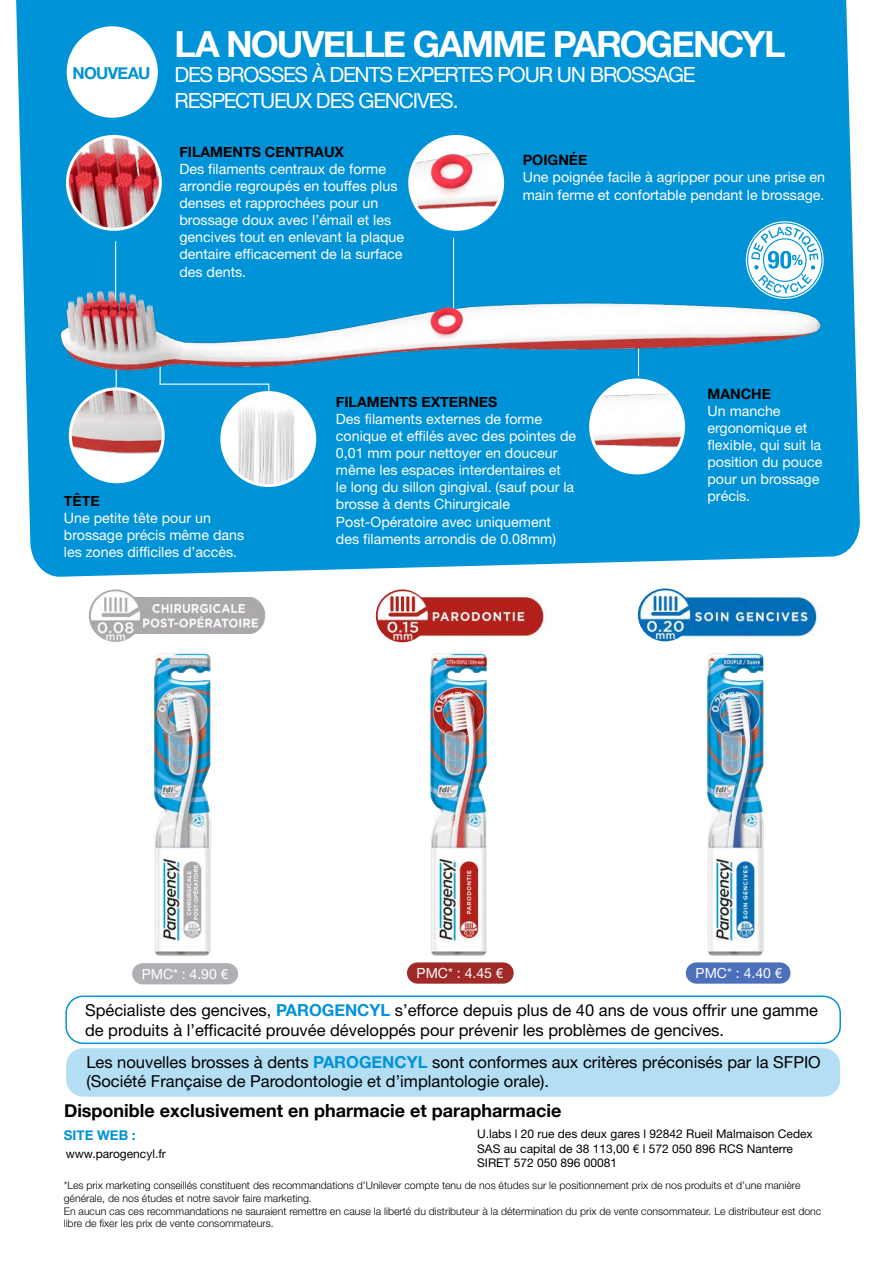
<style>
.page{position:relative;width:893px;height:1263px;background:#fff}
.page>*{position:absolute;margin:0;border:0;box-sizing:border-box;transform-origin:0 0}
.t1{font:700 36px "Helvetica Neue";letter-spacing:-.05em;color:#fff}
.t2{font:21px/25.2px "Helvetica Neue";letter-spacing:-.055em;color:#fff}
.t3{font:700 18px "Helvetica Neue";color:#000}
.t4{font:16.5px/19.8px "Helvetica Neue";color:#000}
.t5{font:700 16.5px "Helvetica Neue";letter-spacing:-.04em;color:#0093d8}
.t6{font:14.25px/17.1px "Helvetica Neue";color:#fff}
.t7{font:700 14.25px "Helvetica Neue";color:#000}
.t8{font:13.95px "Helvetica Neue";color:#fff}
.t9{font:700 13.5px "Helvetica Neue";color:#0093d8}
.t10{font:12px/14.4px "Helvetica Neue";color:#000}
.t11{font:300 10.5px/12.6px "Helvetica Neue LT Std";color:#000}
.s1{font-weight:700;color:#0093d8}
</style>
<div class="page">
<div style="left:16px;top:0;width:844px;height:577px;background:#0093d8"></div>
<hr style="left:115px;top:241px;width:1px;height:62px;background:#fff">
<hr style="left:160px;top:384px;width:109px;height:1px;background:#fff">
<hr style="left:453px;top:238px;width:1px;height:78px;background:#fff">
<img style="left:70px;top:389px;width:93px;height:93px;border-radius:46px">
<div style="left:69px;top:387px;width:96px;height:96px;border:3px solid #fff;border-radius:50%"></div>
<img style="left:410px;top:136px;width:93px;height:93px;border-radius:46px">
<div style="left:408px;top:135px;width:96px;height:96px;border:3px solid #fff;border-radius:50%"></div>
<img style="left:591px;top:380px;width:93px;height:93px;border-radius:46px">
<div style="left:589px;top:378px;width:96px;height:96px;border:3px solid #fff;border-radius:50%"></div>
<img style="left:67px;top:136px;width:93px;height:93px;border-radius:46px">
<div style="left:66px;top:135px;width:96px;height:96px;border:3px solid #fff;border-radius:50%"></div>
<div style="left:222px;top:393px;width:93px;height:92px;background:#fff;border-radius:50%"></div>
<img style="left:223px;top:401px;width:77px;height:84px">
<div style="left:220px;top:391px;width:96px;height:96px;border:3px solid #fff;border-radius:50%"></div>
<div style="left:65px;top:995px;width:776px;height:49px;border:2px solid #0093d8;border-radius:17px"></div>
<div style="left:67px;top:26px;width:91px;height:92px;background:#fff;border-radius:50%"></div>
<img style="left:154px;top:654px;width:57px;height:302px">
<img style="left:142px;top:597px;width:124px;height:37px">
<img style="left:430px;top:654px;width:57px;height:302px">
<img style="left:375px;top:596px;width:173px;height:42px">
<img style="left:707px;top:654px;width:57px;height:302px">
<img style="left:692px;top:594px;width:126px;height:42px">
<div style="left:407px;top:962px;width:107px;height:22px;background:#9f2a27;border-radius:11px"></div>
<div style="left:132px;top:963px;width:106px;height:21px;background:#b1afb3;border-radius:11px"></div>
<img style="left:46px;top:276px;width:789px;height:108px">
<svg style="left:747px;top:222px;width:75px;height:76px"></svg>
<div style="left:686px;top:962px;width:104px;height:22px;background:#4d70ba;border-radius:11px"></div>
<img style="left:638px;top:588px;width:54px;height:53px">
<img style="left:376px;top:589px;width:53px;height:53px;border-radius:26px">
<img style="left:89px;top:589px;width:53px;height:53px">
<div style="left:66px;top:1048px;width:774px;height:49px;background:#b3def3;border-radius:17px"></div>
<p class="t5" style="left:73px;top:63px;width:79px">NOUVEAU</p>
<h1 class="t1" style="left:174px;top:22px;width:612px">LA NOUVELLE GAMME PAROGENCYL</h1>
<h2 class="t2" style="left:174px;top:62px;width:523px">DES BROSSES À DENTS EXPERTES POUR UN BROSSAGE<br>RESPECTUEUX DES GENCIVES.</h2>
<p class="t7" style="left:179px;top:143px;width:166px">FILAMENTS CENTRAUX</p>
<p class="t6" style="left:179px;top:160px;width:226px">Des filaments centraux de forme arrondie regroupés en touffes plus denses et rapprochées pour un brossage doux avec l’émail et les gencives tout en enlevant la plaque dentaire efficacement de la surface des dents.</p>
<p class="t7" style="left:523px;top:151px;width:66px">POIGNÉE</p>
<p class="t6" style="left:523px;top:169px;width:304px">Une poignée facile à agripper pour une prise en main ferme et confortable pendant le brossage.</p>
<p class="t7" style="left:64px;top:492px;width:37px">TÊTE</p>
<p class="t6" style="left:64px;top:509px;width:182px">Une petite tête pour un brossage précis même dans les zones difficiles d’accès.</p>
<p class="t7" style="left:336px;top:393px;width:163px">FILAMENTS EXTERNES</p>
<p class="t6" style="left:336px;top:410px;width:242px">Des filaments externes de forme conique et effilés avec des pointes de 0,01 mm pour nettoyer en douceur même les espaces interdentaires et<br>le long du sillon gingival. (sauf pour la brosse à dents Chirurgicale Post-Opératoire avec uniquement des filaments arrondis de 0.08mm)</p>
<p class="t7" style="left:707px;top:385px;width:65px">MANCHE</p>
<p class="t6" style="left:707px;top:402px;width:116px">Un manche ergonomique et flexible, qui suit la position du pouce pour un brossage précis.</p>
<p class="t8" style="left:142px;top:965px;width:88px">PMC* : 4.90 €</p>
<p class="t8" style="left:417px;top:965px;width:88px">PMC* : 4.45 €</p>
<p class="t8" style="left:696px;top:965px;width:88px">PMC* : 4.40 €</p>
<p class="t4" style="left:85px;top:1000px;width:734px">Spécialiste des gencives, <span class="s1">PAROGENCYL</span> s’efforce depuis plus de 40 ans de vous offrir une gamme de produits à l’efficacité prouvée développés pour prévenir les problèmes de gencives.</p>
<p class="t4" style="left:86px;top:1051px;width:736px">Les nouvelles brosses à dents <span class="s1">PAROGENCYL</span> sont conformes aux critères préconisés par la SFPIO (Société Française de Parodontologie et d’implantologie orale).</p>
<p class="t3" style="left:64px;top:1099px;width:499px">Disponible exclusivement en pharmacie et parapharmacie</p>
<p class="t9" style="left:64px;top:1126px;width:73px">SITE WEB :</p>
<p class="t10" style="left:477px;top:1127px;width:337px">U.labs l 20 rue des deux gares l 92842 Rueil Malmaison Cedex<br>SAS au capital de 38 113,00 € l 572 050 896 RCS Nanterre<br>SIRET 572 050 896 00081</p>
<p class="t10" style="left:66px;top:1146px;width:102px">www.parogencyl.fr</p>
<p class="t11" style="left:64px;top:1179px;width:759px">*Les prix marketing conseillés constituent des recommandations d’Unilever compte tenu de nos études sur le positionnement prix de nos produits et d’une manière générale, de nos études et notre savoir faire marketing.<br>En aucun cas ces recommandations ne sauraient remettre en cause la liberté du distributeur à la détermination du prix de vente consommateur. Le distributeur est donc libre de fixer les prix de vente consommateurs.</p>
</div>
